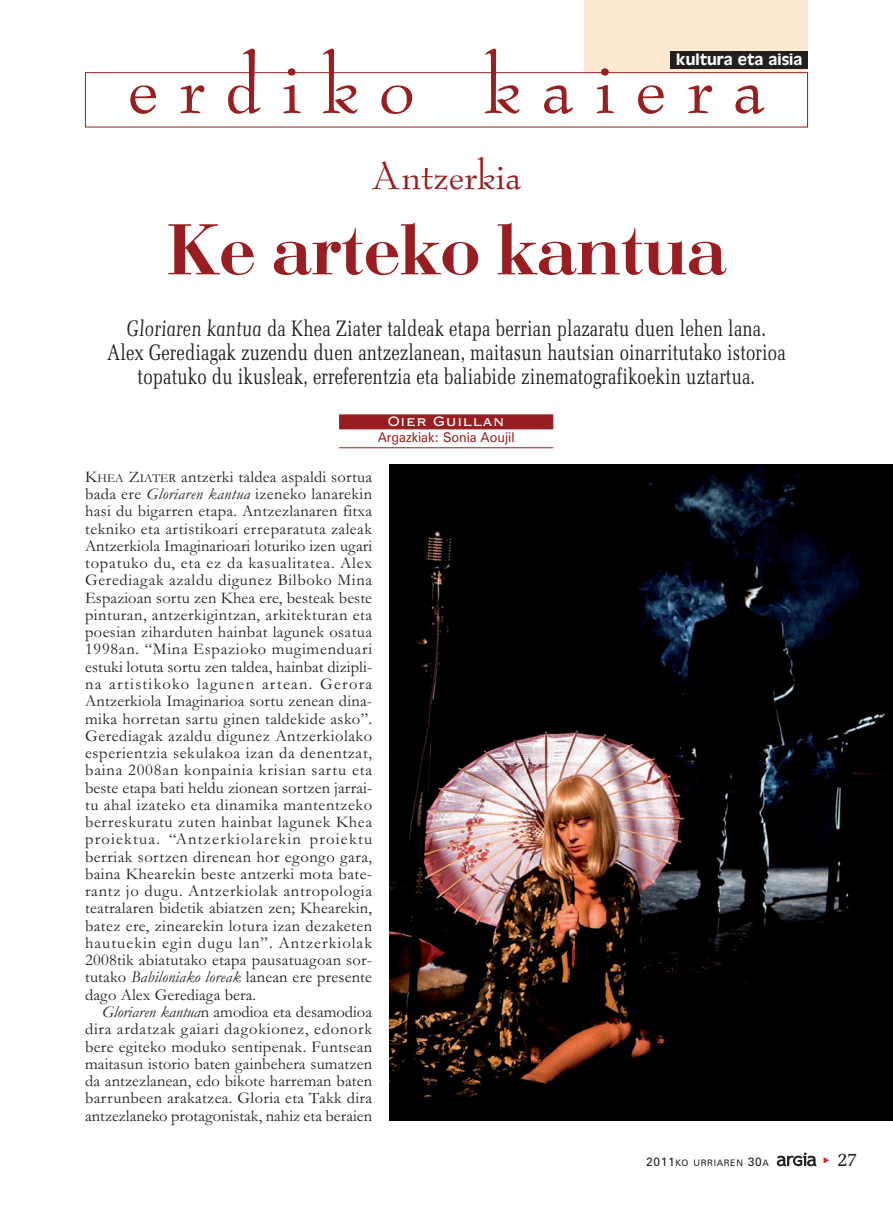
<style>
.page{position:relative;width:893px;height:1212px;background:#fff}
.page>*{position:absolute;margin:0;border:0;box-sizing:border-box;transform-origin:0 0}
.t1{font:90px "Bernadette";letter-spacing:.23em;color:#981e21}
.t2{font:75px "Bodoni";color:#981e21}
.t3{font:45px "Bernadette";color:#981e21}
.t4{font:22.5px/24px "Memoir Condensed";color:#231f20;text-align:center}
.t5{font:19.5px "Memoir";color:#231f20}
.t6{font:18px "Copperplate Gothic BT";color:#fff}
.t7{font:16.5px/17.2px "Garamond";letter-spacing:.005em;color:#231f20;text-align:justify}
.t8{font:16.5px "Antique Olive";color:#fff}
.t9{font:13.5px "Zurich BT";color:#981e21;scale:.95 1}
.t10{font:9px "Zurich BT";letter-spacing:.075em;color:#231f20}
.s1{font-style:italic}
.s2{font-size:12.3px}
.s3{font-size:12px}
</style>
<div class="page">
<svg style="left:777px;top:1152px;width:39px;height:14px"></svg>
<div style="left:584px;top:0;width:224px;height:85px;background:#fee9d3"></div>
<div style="left:86px;top:73px;width:721px;height:54px;background:#fff"></div>
<div style="left:85px;top:72px;width:723px;height:55px;border:1px solid #981e21"></div>
<div style="left:670px;top:51px;width:138px;height:17px;background:#231f20"></div>
<div style="left:339px;top:414px;width:214px;height:15px;background:#981e21"></div>
<hr style="left:339px;top:447px;width:214px;height:1px;background:#981e21">
<img style="left:390px;top:465px;width:503px;height:655px">
<h1 class="t1" style="left:128px;top:49px;width:639px">erdiko kaiera</h1>
<p class="t8" style="left:676px;top:54px;width:128px">kultura eta aisia</p>
<h3 class="t3" style="left:371px;top:156px;width:152px">Antzerkia</h3>
<h2 class="t2" style="left:167px;top:223px;width:561px">Ke arteko kantua</h2>
<p class="t4" style="left:107px;top:318px;width:680px"><span class="s1">Gloriaren kantua</span> da Khea Ziater taldeak etapa berrian plazaratu duen lehen lana.<br>Alex Gerediagak zuzendu duen antzezlanean, maitasun hautsian oinarritutako istorioa topatuko du ikusleak, erreferentzia eta baliabide zinematografikoekin uztartua.</p>
<p class="t6" style="left:387px;top:409px;width:119px">Oier Guillan</p>
<p class="t9" style="left:378px;top:432px;width:146px">Argazkiak: Sonia Aoujil</p>
<p class="t7" style="left:85px;top:470px;width:289px">K<span class="s2">HEA</span> Z<span class="s2">IATER</span> antzerki taldea aspaldi sortua bada ere <span class="s1">Gloriaren kantua</span> izeneko lanarekin hasi du bigarren etapa. Antzezlanaren fitxa tekniko eta artistikoari erreparatuta zaleak Antzerkiola Imaginarioari loturiko izen ugari topatuko du, eta ez da kasualitatea. Alex Gerediagak azaldu digunez Bilboko Mina Espazioan sortu zen Khea ere, besteak beste pinturan, antzerkigintzan, arkitekturan eta poesian ziharduten hainbat lagunek osatua 1998an. “Mina Espazioko mugimenduari estuki lotuta sortu zen taldea, hainbat dizipli&shy;na artistikoko lagunen artean. Gerora Antzerkiola Imaginarioa sortu zenean dina&shy;mika horretan sartu ginen taldekide asko”.<br>Gerediagak azaldu digunez Antzerkiolako esperientzia sekulakoa izan da denentzat, baina 2008an konpainia krisian sartu eta beste etapa bati heldu zionean sortzen jarrai&shy;tu ahal izateko eta dinamika mantentzeko berreskuratu zuten hainbat lagunek Khea proiektua. “Antzerkiolarekin proiektu berriak sortzen direnean hor egongo gara, baina Khearekin beste antzerki mota bate&shy;rantz jo dugu. Antzerkiolak antropologia teatralaren bidetik abiatzen zen; Khearekin, batez ere, zinearekin lotura izan dezaketen hautuekin egin dugu lan”. Antzerkiolak 2008tik abiatutako etapa pausatuagoan sor&shy;tutako <span class="s1">Babiloniako loreak</span> lanean ere presente dago Alex Gerediaga bera.</p>
<p class="t7" style="left:85px;top:1005px;width:289px;text-indent:17px"><span class="s1">Gloriaren kantua</span>n amodioa eta desamodioa dira ardatzak gaiari dagokionez, edonork bere egiteko moduko sentipenak. Funtsean maitasun istorio baten gainbehera sumatzen da antzezlanean, edo bikote harreman baten barrunbeen arakatzea. Gloria eta Takk dira antzezlaneko protagonistak, nahiz eta beraien</p>
<p class="t10" style="left:646px;top:1160px;width:124px"><span class="s3">2011</span>KO URRIAREN <span class="s3">30</span>A</p>
<p class="t5" style="left:837px;top:1151px;width:22px">27</p>
</div>
